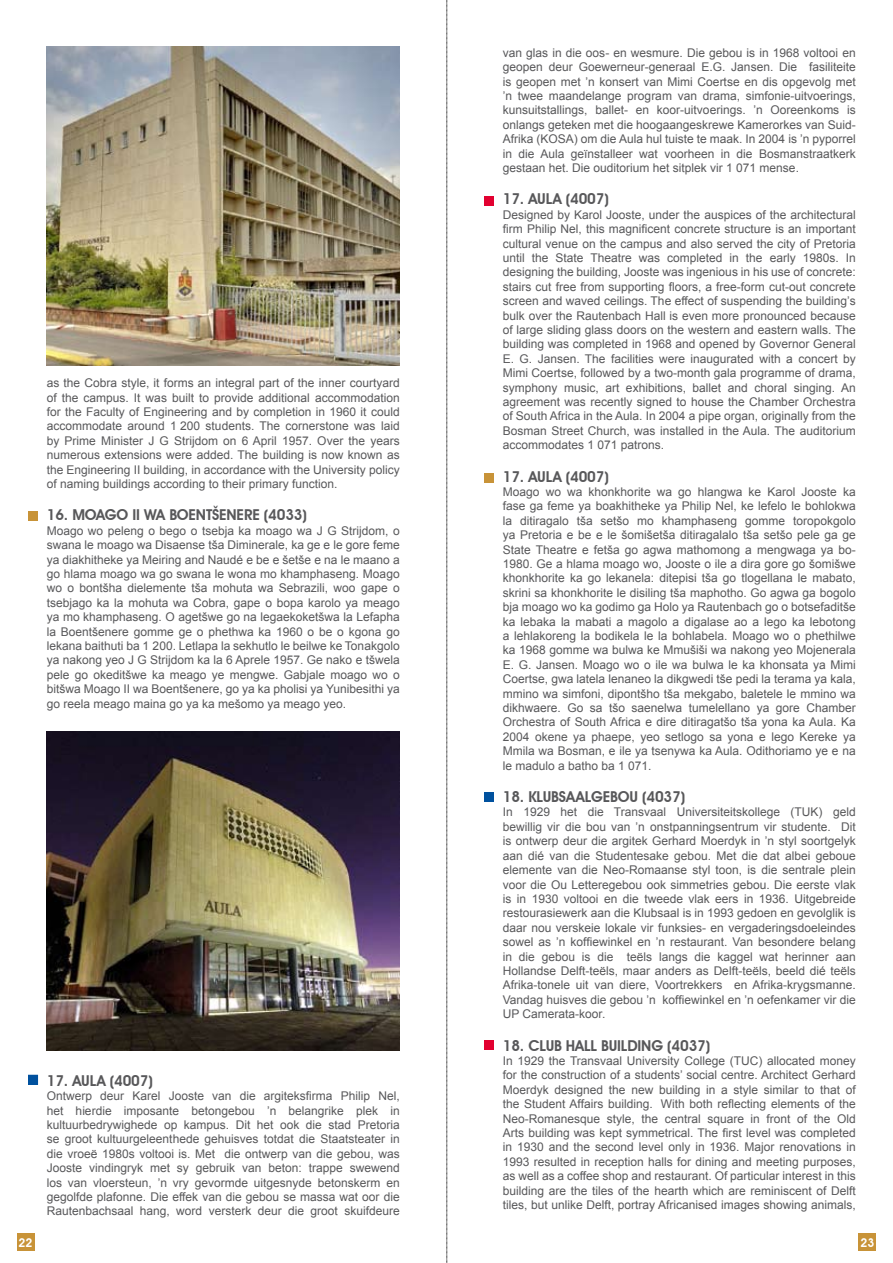
<style>
.page{position:relative;width:893px;height:1263px;background:#fff}
.page>*{position:absolute;margin:0;border:0;box-sizing:border-box;transform-origin:0 0}
.t1{font:600 15px "Avant Garde IT Cby BT";letter-spacing:-.01em;color:#58585a}
.t2{font:12px/14.4px "Arial";color:#58585a;text-align:justify}
.t3{font:600 12px "Avant Garde IT Cby BT";color:#fff}
</style>
<div class="page">
<div style="left:17px;top:1234px;width:17px;height:17px;background:#c89338"></div>
<div style="left:859px;top:1234px;width:17px;height:17px;background:#c89338"></div>
<svg style="left:447px;top:0;width:1px;height:1263px"></svg>
<img style="left:47px;top:47px;width:353px;height:319px">
<div style="left:29px;top:511px;width:9px;height:9px;background:#c89338"></div>
<div style="left:485px;top:196px;width:9px;height:9px;background:#e20030"></div>
<div style="left:29px;top:1075px;width:9px;height:9px;background:#00519e"></div>
<div style="left:485px;top:473px;width:9px;height:9px;background:#c89338"></div>
<div style="left:485px;top:793px;width:9px;height:9px;background:#00519e"></div>
<img style="left:47px;top:731px;width:353px;height:319px">
<div style="left:485px;top:1040px;width:9px;height:9px;background:#e20030"></div>
<p class="t2" style="left:47px;top:376px;width:354px">as the Cobra style, it forms an integral part of the inner courtyard of the campus. It was built to provide additional accommodation for the Faculty of Engineering and by completion in 1960 it could accommodate around 1 200 students. The cornerstone was laid by Prime Minister J G Strijdom on 6 April 1957. Over the years numerous extensions were added. The building is now known as the Engineering II building, in accordance with the University policy of naming buildings according to their primary function.</p>
<p class="t1" style="left:47px;top:506px;width:262px">16. MOAGO II WA BOENTŠENERE (4033)</p>
<p class="t2" style="left:47px;top:523px;width:354px">Moago wo peleng o bego o tsebja ka moago wa J G Strijdom, o swana le moago wa Disaense tša Diminerale, ka ge e le gore feme ya diakhitheke ya Meiring and Naudé e be e šetše e na le maano a go hlama moago wa go swana le wona mo khamphaseng. Moago wo o bontšha dielemente tša mohuta wa Sebrazili, woo gape o tsebjago ka la mohuta wa Cobra, gape o bopa karolo ya meago ya mo khamphaseng. O agetšwe go na legaekoketšwa la Lefapha la Boentšenere gomme ge o phethwa ka 1960 o be o kgona go lekana baithuti ba 1 200. Letlapa la sekhutlo le beilwe ke Tonakgolo ya nakong yeo J G Strijdom ka la 6 Aprele 1957. Ge nako e tšwela pele go okeditšwe ka meago ye mengwe. Gabjale moago wo o bitšwa Moago II wa Boentšenere, go ya ka pholisi ya Yunibesithi ya go reela meago maina go ya ka mešomo ya meago yeo.</p>
<p class="t1" style="left:47px;top:1071px;width:108px">17 . AULA (4007)</p>
<p class="t2" style="left:47px;top:1089px;width:354px">Ontwerp deur Karel Jooste van die argiteksfirma Philip Nel, het hierdie imposante betongebou ’n belangrike plek in kultuurbedrywighede op kampus. Dit het ook die stad Pretoria se groot kultuurgeleenthede gehuisves totdat die Staatsteater in die vroeë 1980s voltooi is. Met die ontwerp van die gebou, was Jooste vindingryk met sy gebruik van beton: trappe swewend los van vloersteun, ’n vry gevormde uitgesnyde betonskerm en gegolfde plafonne. Die effek van die gebou se massa wat oor die Rautenbachsaal hang, word versterk deur die groot skuifdeure</p>
<p class="t2" style="left:503px;top:46px;width:354px">van glas in die oos- en wesmure. Die gebou is in 1968 voltooi en geopen deur Goewerneur-generaal E.G. Jansen. Die fasiliteite is geopen met ’n konsert van Mimi Coertse en dis opgevolg met ’n twee maandelange program van drama, simfonie-uitvoerings, kunsuitstallings, ballet- en koor-uitvoerings. ’n Ooreenkoms is onlangs geteken met die hoogaangeskrewe Kamerorkes van Suid-Afrika (KOSA) om die Aula hul tuiste te maak. In 2004 is ’n pyporrel in die Aula geïnstalleer wat voorheen in die Bosmanstraatkerk gestaan het. Die ouditorium het sitplek vir 1 071 mense.</p>
<p class="t1" style="left:503px;top:190px;width:108px">17 . AULA (4007)</p>
<p class="t2" style="left:503px;top:208px;width:354px">Designed by Karol Jooste, under the auspices of the architectural firm Philip Nel, this magnificent concrete structure is an important cultural venue on the campus and also served the city of Pretoria until the State Theatre was completed in the early 1980s. In designing the building, Jooste was ingenious in his use of concrete: stairs cut free from supporting floors, a free-form cut-out concrete screen and waved ceilings. The effect of suspending the building’s bulk over the Rautenbach Hall is even more pronounced because of large sliding glass doors on the western and eastern walls. The building was completed in 1968 and opened by Governor General E. G. Jansen. The facilities were inaugurated with a concert by Mimi Coertse, followed by a two-month gala programme of drama, symphony music, art exhibitions, ballet and choral singing. An agreement was recently signed to house the Chamber Orchestra of South Africa in the Aula. In 2004 a pipe organ, originally from the Bosman Street Church, was installed in the Aula. The auditorium accommodates 1 071 patrons.</p>
<p class="t1" style="left:503px;top:467px;width:108px">17 . AULA (4007)</p>
<p class="t2" style="left:503px;top:485px;width:354px">Moago wo wa khonkhorite wa go hlangwa ke Karol Jooste ka fase ga feme ya boakhitheke ya Philip Nel, ke lefelo le bohlokwa la ditiragalo tša setšo mo khamphaseng gomme toropokgolo ya Pretoria e be e le šomišetša ditiragalalo tša setšo pele ga ge State Theatre e fetša go agwa mathomong a mengwaga ya bo-1980. Ge a hlama moago wo, Jooste o ile a dira gore go šomišwe khonkhorite ka go lekanela: ditepisi tša go tlogellana le mabato, skrini sa khonkhorite le disiling tša maphotho. Go agwa ga bogolo bja moago wo ka godimo ga Holo ya Rautenbach go o botsefaditše ka lebaka la mabati a magolo a digalase ao a lego ka lebotong a lehlakoreng la bodikela le la bohlabela. Moago wo o phethilwe ka 1968 gomme wa bulwa ke Mmušiši wa nakong yeo Mojenerala E. G. Jansen. Moago wo o ile wa bulwa le ka khonsata ya Mimi Coertse, gwa latela lenaneo la dikgwedi tše pedi la terama ya kala, mmino wa simfoni, dipontšho tša mekgabo, baletele le mmino wa dikhwaere. Go sa tšo saenelwa tumelellano ya gore Chamber Orchestra of South Africa e dire ditiragatšo tša yona ka Aula. Ka 2004 okene ya phaepe, yeo setlogo sa yona e lego Kereke ya Mmila wa Bosman, e ile ya tsenywa ka Aula. Odithoriamo ye e na le madulo a batho ba 1 071.</p>
<p class="t1" style="left:503px;top:788px;width:184px">18. KLUBSAALGEBOU (4037 )</p>
<p class="t2" style="left:503px;top:805px;width:354px">In 1929 het die Transvaal Universiteitskollege (TUK) geld bewillig vir die bou van ’n onstpanningsentrum vir studente. Dit is ontwerp deur die argitek Gerhard Moerdyk in ’n styl soortgelyk aan dié van die Studentesake gebou. Met die dat albei geboue elemente van die Neo-Romaanse styl toon, is die sentrale plein voor die Ou Letteregebou ook simmetries gebou. Die eerste vlak is in 1930 voltooi en die tweede vlak eers in 1936. Uitgebreide restourasiewerk aan die Klubsaal is in 1993 gedoen en gevolglik is daar nou verskeie lokale vir funksies- en vergaderingsdoeleindes sowel as ’n koffiewinkel en ’n restaurant. Van besondere belang in die gebou is die teëls langs die kaggel wat herinner aan Hollandse Delft-teëls, maar anders as Delft-teëls, beeld dié teëls Afrika-tonele uit van diere, Voortrekkers en Afrika-krygsmanne.<br>Vandag huisves die gebou ’n koffiewinkel en ’n oefenkamer vir die UP Camerata-koor.</p>
<p class="t1" style="left:503px;top:1036px;width:209px">18. CLUB HALL BUILDING (4037)</p>
<p class="t2" style="left:503px;top:1054px;width:354px">In 1929 the Transvaal University College (TUC) allocated money for the construction of a students’ social centre. Architect Gerhard Moerdyk designed the new building in a style similar to that of the Student Affairs building. With both reflecting elements of the Neo-Romanesque style, the central square in front of the Old Arts building was kept symmetrical. The first level was completed in 1930 and the second level only in 1936. Major renovations in 1993 resulted in reception halls for dining and meeting purposes, as well as a coffee shop and restaurant. Of particular interest in this building are the tiles of the hearth which are reminiscent of Delft tiles, but unlike Delft, portray Africanised images showing animals,</p>
<p class="t3" style="left:19px;top:1235px;width:8px">22</p>
<p class="t3" style="left:860px;top:1235px;width:8px">23</p>
</div>
